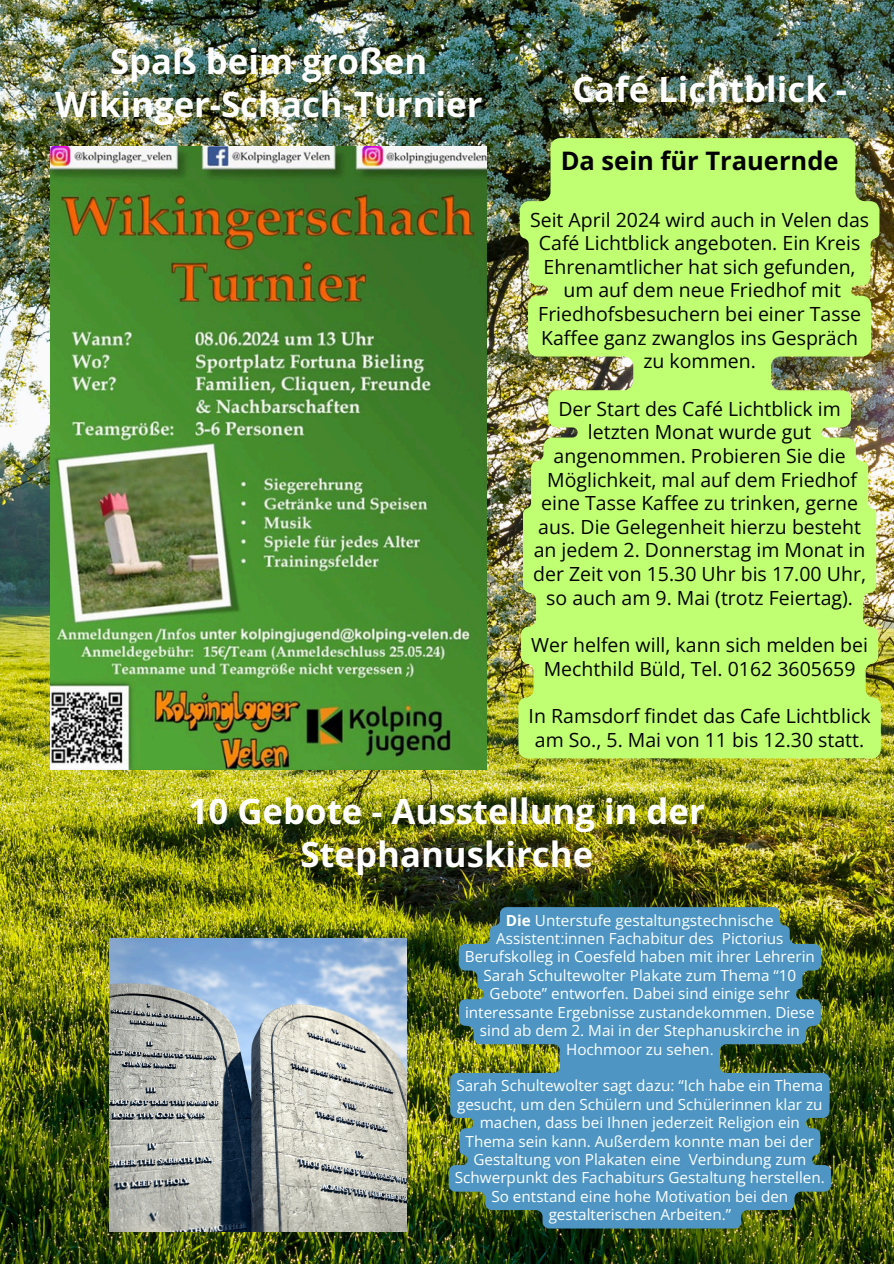
<style>
.page{position:relative;width:894px;height:1264px;background:#fff}
.page>*{position:absolute;margin:0;border:0;box-sizing:border-box;transform-origin:0 0}
.t1{font:700 34.8px/42.8px "Open Sans";color:#fefffe;text-align:center}
.t2{font:700 25.5px "Open Sans";color:#000}
.t3{font:19.5px/23.7px "Open Sans";color:#000;text-align:center}
.t4{font:15.3px/18.5px "Open Sans";color:#fefffe;text-align:center}
.s1{font-weight:700}
</style>
<div class="page">
<img style="left:0;top:0;width:893px;height:1263px">
<img style="left:110px;top:938px;width:296px;height:293px">
<img style="left:51px;top:146px;width:435px;height:623px">
<svg style="left:448px;top:907px;width:382px;height:321px;background:#4e8ca4"></svg>
<svg style="left:518px;top:138px;width:362px;height:620px;background:#baf16f"></svg>
<p class="t1" style="left:55px;top:39px;width:429px">Spaß beim großen<br>Wikinger-Schach-Turnier</p>
<h4 class="t1" style="left:572px;top:67px;width:276px">Café Lichtblick -</h4>
<h4 class="t2" style="left:560px;top:143px;width:279px">Da sein für Trauernde</h4>
<h1 class="t3" style="left:530px;top:207px;width:340px">Seit April 2024 wird auch in Velen das<br>Café Lichtblick angeboten. Ein Kreis<br>Ehrenamtlicher hat sich gefunden, um auf dem neue Friedhof mit<br>Friedhofsbesuchern bei einer Tasse<br>Kaffee ganz zwanglos ins Gespräch zu kommen.</h1>
<p class="t3" style="left:533px;top:396px;width:334px">Der Start des Café Lichtblick im letzten Monat wurde gut angenommen. Probieren Sie die<br>Möglichkeit, mal auf dem Friedhof eine Tasse Kaffee zu trinken, gerne aus. Die Gelegenheit hierzu besteht an jedem 2. Donnerstag im Monat in der Zeit von 15.30 Uhr bis 17.00 Uhr, so auch am 9. Mai (trotz Feiertag).</p>
<p class="t3" style="left:531px;top:632px;width:338px">Wer helfen will, kann sich melden bei<br>Mechthild Büld, Tel. 0162 3605659</p>
<p class="t3" style="left:528px;top:703px;width:343px">In Ramsdorf findet das Cafe Lichtblick am So., 5. Mai von 11 bis 12.30 statt.</p>
<h3 class="t1" style="left:189px;top:789px;width:517px">10 Gebote - Ausstellung in der<br>Stephanuskirche</h3>
<h4 class="t4" style="left:464px;top:910px;width:351px"><span class="s1">Die</span> Unterstufe gestaltungstechnische Assistent:innen Fachabitur des Pictorius Berufskolleg in Coesfeld haben mit ihrer Lehrerin Sarah Schultewolter Plakate zum Thema “10<br>Gebote” entworfen. Dabei sind einige sehr interessante Ergebnisse zustandekommen. Diese sind ab dem 2. Mai in der Stephanuskirche in Hochmoor zu sehen.</h4>
<h4 class="t4" style="left:455px;top:1076px;width:371px">Sarah Schultewolter sagt dazu: “Ich habe ein Thema gesucht, um den Schülern und Schülerinnen klar zu machen, dass bei Ihnen jederzeit Religion ein Thema sein kann. Außerdem konnte man bei der Gestaltung von Plakaten eine Verbindung zum Schwerpunkt des Fachabiturs Gestaltung herstellen.<br>So entstand eine hohe Motivation bei den gestalterischen Arbeiten.”</h4>
</div>
